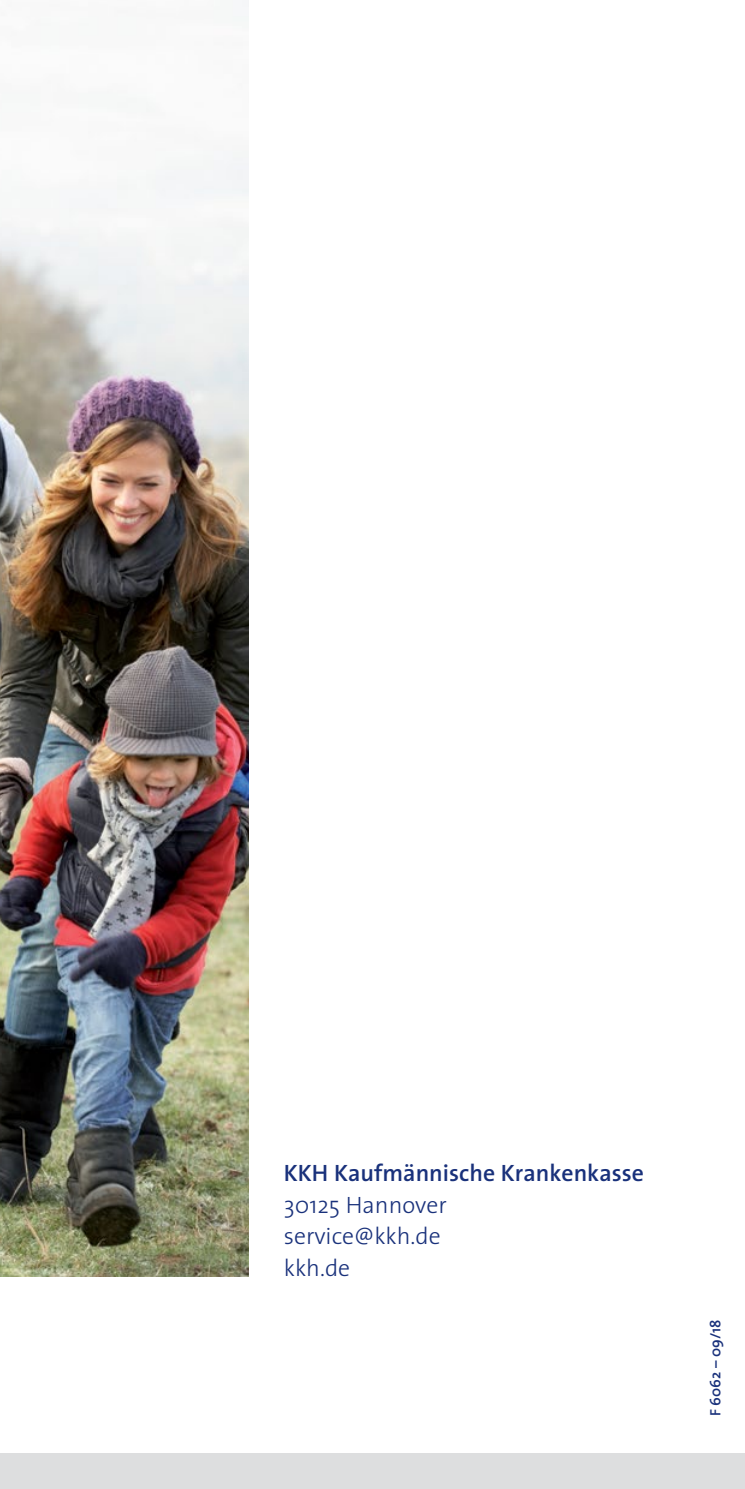
<style>
.page{position:relative;width:745px;height:1489px;background:#fff}
.page>*{position:absolute;margin:0;border:0;box-sizing:border-box;transform-origin:0 0}
.t1{font:300 23.75px/32px "The Sans";color:#19317b}
.t2{font:600 23.75px "The Sans";color:#19317b}
.t3{font:600 15px "The Sans";color:#19317b}
</style>
<div class="page">
<div style="left:0;top:1453px;width:744px;height:35px;background:#dddedf"></div>
<img style="left:0;top:16px;width:248px;height:1260px">
<p class="t2" style="left:283px;top:1152px;width:361px">KKH Kaufmännische Krankenkasse</p>
<p class="t1" style="left:283px;top:1187px;width:164px">30125 Hannover service@kkh.de kkh.de</p>
<p class="t3" style="left:702px;top:1416px;width:98px;rotate:-90deg">F 6062 – 09/18</p>
</div>
